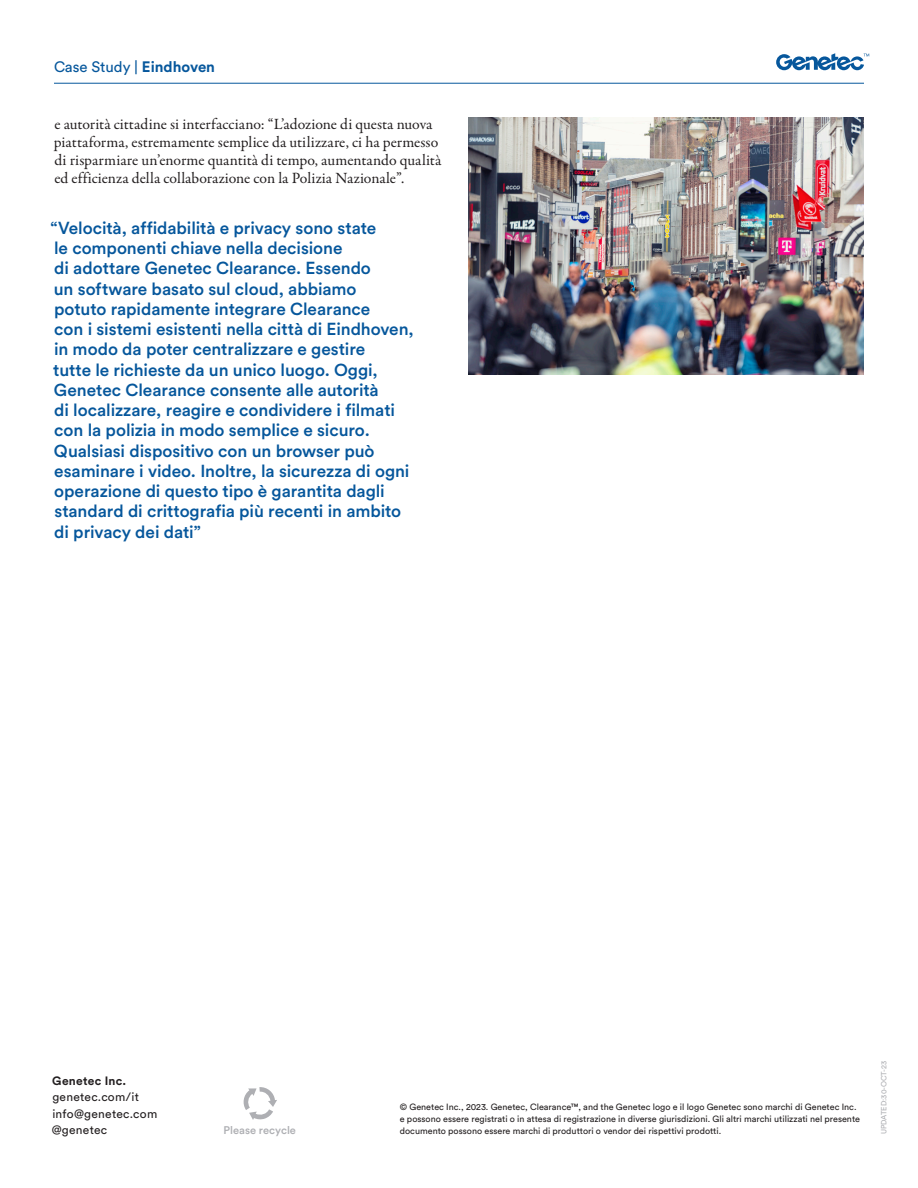
<style>
.page{position:relative;width:918px;height:1188px;background:#fff}
.page>*{position:absolute;margin:0;border:0;box-sizing:border-box;transform-origin:0 0}
.t1{font:500 17.25px/20.2px "Circular Pro";letter-spacing:-.005em;color:#06579c}
.Body_Text{font:15.75px/18px "Garamond Premr Pro";color:#231f20}
.Document_Type{font:15px "Circular Pro";letter-spacing:-.005em;color:#06579c}
.Contact_Info_Text{font:12px "Circular Pro";letter-spacing:.02em;color:#231f20}
.Contact_Info_Heading{font:700 12px "Circular Pro";letter-spacing:.025em;color:#231f20}
.t2{font:500 10.95px "Circular Pro";letter-spacing:.005em;color:#aeafb3}
.Copyright{font:9px/12px "Circular Pro";color:#231f20}
.DOC_CODE{font:7.5px "Circular Pro";color:#aeafb3}
.s1{font-weight:700}
</style>
<div class="page">
<hr style="left:54px;top:83px;width:810px;height:1px;background:#06579c">
<svg style="left:776px;top:53px;width:93px;height:17px"></svg>
<img style="left:468px;top:117px;width:396px;height:258px">
<svg style="left:243px;top:1087px;width:34px;height:33px"></svg>
<p class="Document_Type" style="left:54px;top:57px;width:163px">Case Study | <span class="s1">Eindhoven</span></p>
<p class="Body_Text" style="left:54px;top:115px;width:389px">e autorità cittadine si interfacciano: “L’adozione di questa nuova piattaforma, estremamente semplice da utilizzare, ci ha permesso di risparmiare un’enorme quantità di tempo, aumentando qualità ed efficienza della collaborazione con la Polizia Nazionale”.</p>
<p class="t1" style="left:51px;top:217px;width:365px">“Velocità, affidabilità e privacy sono state<br>le componenti chiave nella decisione<br>di adottare Genetec Clearance. Essendo<br>un software basato sul cloud, abbiamo<br>potuto rapidamente integrare Clearance<br>con i sistemi esistenti nella città di Eindhoven, in modo da poter centralizzare e gestire<br>tutte le richieste da un unico luogo. Oggi, Genetec Clearance consente alle autorità<br>di localizzare, reagire e condividere i filmati con la polizia in modo semplice e sicuro.<br>Qualsiasi dispositivo con un browser può esaminare i video. Inoltre, la sicurezza di ogni operazione di questo tipo è garantita dagli standard di crittografia più recenti in ambito di privacy dei dati”</p>
<p class="Contact_Info_Heading" style="left:52px;top:1072px;width:76px">Genetec Inc.</p>
<p class="Contact_Info_Text" style="left:52px;top:1089px;width:88px">genetec.com/it</p>
<p class="Contact_Info_Text" style="left:52px;top:1106px;width:106px">info@genetec.com</p>
<p class="Contact_Info_Text" style="left:52px;top:1122px;width:57px">@genetec</p>
<p class="t2" style="left:223px;top:1123px;width:74px">Please recycle</p>
<p class="Copyright" style="left:400px;top:1101px;width:462px">© Genetec Inc., 2023. Genetec, Clearance™, and the Genetec logo e il logo Genetec sono marchi di Genetec Inc. e possono essere registrati o in attesa di registrazione in diverse giurisdizioni. Gli altri marchi utilizzati nel presente documento possono essere marchi di produttori o vendor dei rispettivi prodotti.</p>
<p class="DOC_CODE" style="left:879px;top:1134px;width:75px;rotate:-90deg">UPDATED:30-OCT-23</p>
</div>
